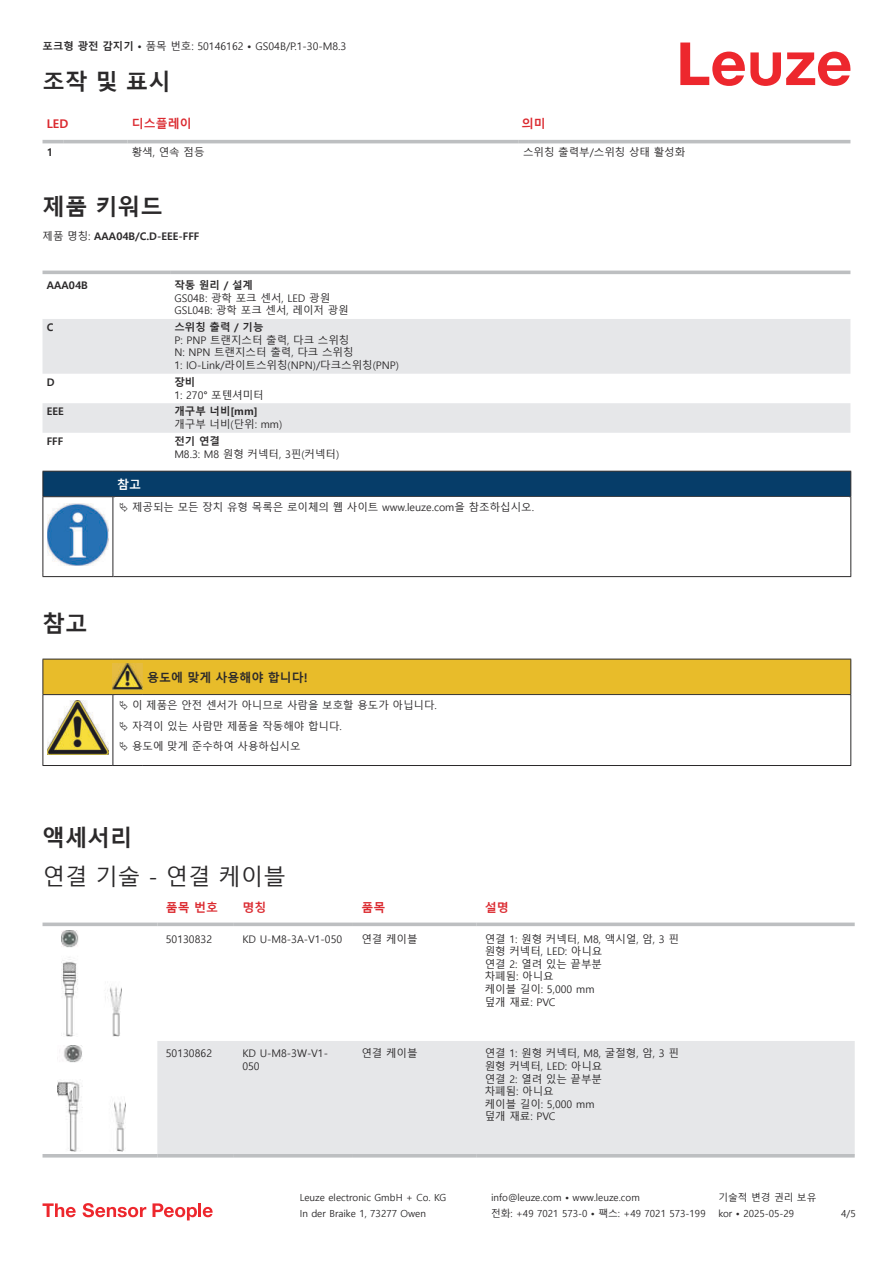
<style>
.page{position:relative;width:893px;height:1263px;background:#fff}
.page>*{position:absolute;margin:0;border:0;box-sizing:border-box;transform-origin:0 0}
.t1{font:700 22.5px "Malgun Gothic";color:#2b292a}
.t2{font:22.5px "Malgun Gothic";color:#2b292a}
.t3{font:700 12px "Malgun Gothic";color:#db2a30}
.t4{font:700 12px "Malgun Gothic";color:#2b292a}
.t5{font:700 12px "Malgun Gothic";color:#fff}
.t6{font:10.5px/12.6px "Malgun Gothic";color:#2b292a}
.t7{font:700 10.5px "Malgun Gothic";color:#2b292a}
.t8{font:9.75px "Malgun Gothic";color:#2b292a}
.s1{font-weight:700}
.s2{font-weight:400}
</style>
<div class="page">
<svg style="left:680px;top:43px;width:170px;height:43px"></svg>
<svg style="left:43px;top:143px;width:807px;height:1px"></svg>
<hr style="left:43px;top:140px;width:21px;height:3px;background:#bdbfc1">
<hr style="left:64px;top:140px;width:64px;height:3px;background:#bdbfc1">
<hr style="left:128px;top:140px;width:391px;height:3px;background:#bdbfc1">
<hr style="left:519px;top:140px;width:331px;height:3px;background:#bdbfc1">
<svg style="left:43px;top:270px;width:807px;height:1px"></svg>
<svg style="left:43px;top:319px;width:807px;height:114px;fill:#e6e7e9"></svg>
<hr style="left:43px;top:271px;width:127px;height:3px;background:#bdbfc1">
<hr style="left:170px;top:271px;width:680px;height:3px;background:#bdbfc1">
<div style="left:157px;top:1041px;width:698px;height:113px;background:#e6e7e9"></div>
<svg style="left:43px;top:922px;width:114px;height:4px"></svg>
<svg style="left:157px;top:922px;width:77px;height:4px"></svg>
<svg style="left:234px;top:922px;width:119px;height:4px"></svg>
<svg style="left:353px;top:922px;width:123px;height:4px"></svg>
<svg style="left:476px;top:922px;width:379px;height:4px;background:#c6c8c9"></svg>
<hr style="left:43px;top:1154px;width:114px;height:3px;background:#bdbfc1">
<hr style="left:157px;top:1154px;width:77px;height:3px;background:#bdbfc1">
<hr style="left:234px;top:1154px;width:119px;height:3px;background:#bdbfc1">
<hr style="left:353px;top:1154px;width:123px;height:3px;background:#bdbfc1">
<hr style="left:476px;top:1154px;width:379px;height:3px;background:#bdbfc1">
<img style="left:61px;top:930px;width:61px;height:107px">
<img style="left:57px;top:1045px;width:68px;height:106px">
<svg style="left:43px;top:1203px;width:33px;height:14px"></svg>
<svg style="left:83px;top:1203px;width:63px;height:14px"></svg>
<svg style="left:153px;top:1203px;width:44px;height:17px"></svg>
<hr style="left:198px;top:1203px;width:3px;height:14px;background:#ed272d">
<svg style="left:203px;top:1207px;width:10px;height:10px"></svg>
<div style="left:43px;top:471px;width:808px;height:26px;background:#063d69"></div>
<hr style="left:113px;top:496px;width:738px;height:1px;background:#2b292a">
<hr style="left:43px;top:497px;width:1px;height:75px;background:#2b292a">
<hr style="left:113px;top:497px;width:1px;height:75px;background:#2b292a">
<hr style="left:850px;top:497px;width:1px;height:75px;background:#2b292a">
<hr style="left:43px;top:576px;width:70px;height:1px;background:#2b292a">
<hr style="left:113px;top:576px;width:738px;height:1px;background:#2b292a">
<img style="left:47px;top:503px;width:61px;height:63px">
<hr style="left:43px;top:765px;width:70px;height:1px;background:#2b292a">
<hr style="left:113px;top:765px;width:30px;height:1px;background:#2b292a">
<hr style="left:143px;top:765px;width:708px;height:1px;background:#2b292a">
<svg style="left:43px;top:659px;width:808px;height:106px"></svg>
<p class="t6" style="left:43px;top:40px;width:305px"><span class="s1">포크형 광전 감지기 •</span> 품목 번호: 50146162 <span class="s1">•</span> GS04B/P.1-30-M8.3</p>
<h1 class="t1" style="left:43px;top:69px;width:130px">조작 및 표시</h1>
<p class="t3" style="left:47px;top:117px;width:23px">LED</p>
<p class="t3" style="left:132px;top:116px;width:61px">디스플레이</p>
<p class="t3" style="left:522px;top:116px;width:25px">의미</p>
<p class="t7" style="left:47px;top:146px;width:8px">1</p>
<p class="t6" style="left:132px;top:146px;width:74px">황색, 연속 점등</p>
<p class="t6" style="left:523px;top:146px;width:164px">스위칭 출력부/스위칭 상태 활성화</p>
<h1 class="t1" style="left:43px;top:193px;width:122px">제품 키워드</h1>
<p class="t7" style="left:43px;top:230px;width:158px"><span class="s2">제품 명칭:</span> AAA04B/C.D-EEE-FFF</p>
<p class="t7" style="left:47px;top:279px;width:43px">AAA04B</p>
<p class="t7" style="left:174px;top:279px;width:80px">작동 원리 / 설계</p>
<p class="t6" style="left:174px;top:292px;width:176px">GS04B: 광학 포크 센서, LED 광원<br>GSL04B: 광학 포크 센서, 레이저 광원</p>
<p class="t7" style="left:47px;top:321px;width:8px">C</p>
<p class="t7" style="left:174px;top:321px;width:91px">스위칭 출력 / 기능</p>
<p class="t6" style="left:174px;top:334px;width:226px">P: PNP 트랜지스터 출력, 다크 스위칭<br>N: NPN 트랜지스터 출력, 다크 스위칭<br>1: IO-Link/라이트스위칭(NPN)/다크스위칭(PNP)</p>
<p class="t7" style="left:47px;top:376px;width:9px">D</p>
<p class="t7" style="left:174px;top:376px;width:22px">장비</p>
<p class="t6" style="left:174px;top:389px;width:91px">1: 270° 포텐셔미터</p>
<p class="t7" style="left:47px;top:406px;width:18px">EEE</p>
<p class="t7" style="left:174px;top:405px;width:85px">개구부 너비[mm]</p>
<p class="t6" style="left:174px;top:418px;width:110px">개구부 너비(단위: mm)</p>
<p class="t7" style="left:47px;top:435px;width:18px">FFF</p>
<p class="t7" style="left:174px;top:435px;width:47px">전기 연결</p>
<p class="t6" style="left:174px;top:448px;width:166px">M8.3: M8 원형 커넥터, 3핀(커넥터)</p>
<p class="t5" style="left:117px;top:477px;width:25px">참고</p>
<p class="t6" style="left:132px;top:502px;width:403px">제공되는 모든 장치 유형 목록은 로이체의 웹 사이트 www.leuze.com을 참조하십시오.</p>
<h1 class="t1" style="left:43px;top:610px;width:46px">참고</h1>
<p class="t4" style="left:147px;top:670px;width:162px">용도에 맞게 사용해야 합니다!</p>
<p class="t6" style="left:132px;top:696px;width:306px;line-height:20.2px">이 제품은 안전 센서가 아니므로 사람을 보호할 용도가 아닙니다. 자격이 있는 사람만 제품을 작동해야 합니다.<br>용도에 맞게 준수하여 사용하십시오</p>
<h1 class="t1" style="left:43px;top:825px;width:91px">액세서리</h1>
<h1 class="t2" style="left:43px;top:864px;width:245px">연결 기술 - 연결 케이블</h1>
<p class="t3" style="left:166px;top:900px;width:54px">품목 번호</p>
<p class="t3" style="left:242px;top:900px;width:25px">명칭</p>
<p class="t3" style="left:361px;top:900px;width:25px">품목</p>
<p class="t3" style="left:485px;top:900px;width:25px">설명</p>
<p class="t6" style="left:166px;top:933px;width:48px">50130832</p>
<p class="t6" style="left:242px;top:933px;width:101px">KD U-M8-3A-V1-050</p>
<p class="t6" style="left:361px;top:933px;width:58px">연결 케이블</p>
<p class="t6" style="left:485px;top:933px;width:196px">연결 1: 원형 커넥터, M8, 액시얼, 암, 3 핀 원형 커넥터, LED: 아니요<br>연결 2: 열려 있는 끝부분<br>차폐됨: 아니요<br>케이블 길이: 5,000 mm<br>덮개 재료: PVC</p>
<p class="t6" style="left:166px;top:1047px;width:48px">50130862</p>
<p class="t6" style="left:242px;top:1047px;width:87px">KD U-M8-3W-V1-<br>050</p>
<p class="t6" style="left:361px;top:1047px;width:58px">연결 케이블</p>
<p class="t6" style="left:485px;top:1047px;width:196px">연결 1: 원형 커넥터, M8, 굴절형, 암, 3 핀 원형 커넥터, LED: 아니요<br>연결 2: 열려 있는 끝부분<br>차폐됨: 아니요<br>케이블 길이: 5,000 mm<br>덮개 재료: PVC</p>
<p class="t8" style="left:300px;top:1192px;width:148px">Leuze electronic GmbH + Co. KG</p>
<p class="t8" style="left:491px;top:1192px;width:150px">info@leuze.com • www.leuze.com</p>
<p class="t8" style="left:718px;top:1192px;width:100px">기술적 변경 권리 보유</p>
<p class="t8" style="left:300px;top:1208px;width:128px">In der Braike 1, 73277 Owen</p>
<p class="t8" style="left:491px;top:1208px;width:216px">전화: +49 7021 573-0 • 팩스: +49 7021 573-199</p>
<p class="t8" style="left:718px;top:1208px;width:77px">kor • 2025-05-29</p>
<p class="t8" style="left:841px;top:1208px;width:16px">4/5</p>
</div>
